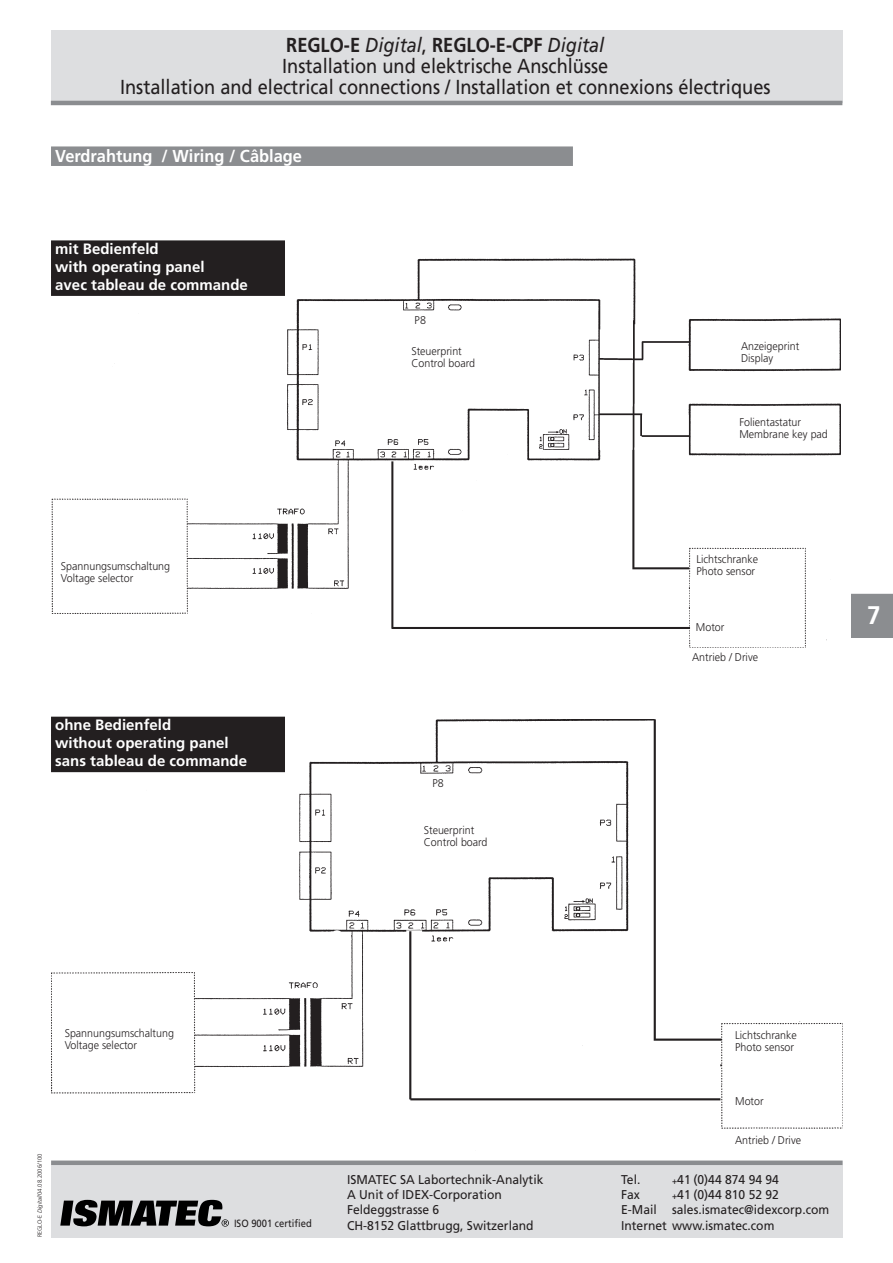
<style>
.page{position:relative;width:893px;height:1263px;background:#fff}
.page>*{position:absolute;margin:0;border:0;box-sizing:border-box;transform-origin:0 0}
.t1{font:700 25.5px "Frutiger";color:#fff;scale:.95 1}
.t2{font:20.25px/21px "Frutiger";color:#231f20;text-align:center;scale:.9 1}
.t3{font:700 17.25px "Frutiger";color:#fff;scale:.95 1}
.t4{font:700 15px/18px "Frutiger";color:#fff}
.t5{font:12.75px/15.3px "Frutiger";color:#231f20;scale:.95 1}
.t6{font:300 11.25px/12px "Frutiger";color:#231f20;scale:.95 1}
.t7{font:10.5px "Frutiger";color:#231f20;scale:.9 1}
.t8{font:300 6px "Frutiger";color:#231f20}
.s1{font-weight:700}
.s2{font-style:italic}
.s3{font-size:9px}
</style>
<div class="page">
<div style="left:51px;top:1165px;width:791px;height:72px;background:#dddee0"></div>
<div style="left:51px;top:30px;width:791px;height:73px;background:#dddee0"></div>
<hr style="left:51px;top:101px;width:791px;height:4px;background:#8b8d90">
<hr style="left:51px;top:1161px;width:791px;height:4px;background:#8b8d90">
<div style="left:851px;top:594px;width:41px;height:44px;background:#8b8d90"></div>
<svg style="left:60px;top:1200px;width:169px;height:27px"></svg>
<img style="left:51px;top:719px;width:791px;height:410px">
<div style="left:51px;top:146px;width:522px;height:20px;background:#8b8d90"></div>
<div style="left:51px;top:717px;width:234px;height:19px;background:#231f20"></div>
<div style="left:51px;top:735px;width:234px;height:19px;background:#231f20"></div>
<div style="left:51px;top:753px;width:234px;height:19px;background:#231f20"></div>
<div style="left:51px;top:240px;width:234px;height:20px;background:#231f20"></div>
<div style="left:51px;top:258px;width:234px;height:20px;background:#231f20"></div>
<img style="left:52px;top:259px;width:789px;height:389px">
<h2 class="t2" style="left:120px;top:36px;width:724px"><span class="s1">REGLO-E</span> <span class="s2">Digital</span>, <span class="s1">REGLO-E-CPF</span> <span class="s2">Digital<br></span>Installation und elektrische Anschlüsse<br>Installation and electrical connections / Installation et connexions électriques</h2>
<h3 class="t3" style="left:55px;top:149px;width:261px">Verdrahtung / Wiring / Câblage</h3>
<h3 class="t4" style="left:55px;top:241px;width:194px">mit Bedienfeld<br>with operating panel<br>avec tableau de commande</h3>
<p class="t6" style="left:414px;top:315px;width:13px">P8</p>
<p class="t6" style="left:411px;top:346px;width:69px">Steuerprint<br>Control board</p>
<p class="t6" style="left:741px;top:341px;width:63px">Anzeigeprint<br>Display</p>
<p class="t6" style="left:739px;top:416px;width:95px">Folientastatur<br>Membrane key pad</p>
<p class="t6" style="left:61px;top:561px;width:117px">Spannungsumschaltung<br>Voltage selector</p>
<h3 class="t4" style="left:55px;top:717px;width:193px">ohne Bedienfeld<br>without operating panel sans tableau de commande</h3>
<p class="t6" style="left:432px;top:778px;width:13px">P8</p>
<p class="t6" style="left:424px;top:825px;width:69px">Steuerprint<br>Control board</p>
<p class="t6" style="left:696px;top:554px;width:66px">Lichtschranke<br>Photo sensor</p>
<p class="t6" style="left:696px;top:622px;width:32px">Motor</p>
<p class="t6" style="left:692px;top:652px;width:71px">Antrieb / Drive</p>
<h1 class="t1" style="left:867px;top:604px;width:16px">7</h1>
<p class="t6" style="left:65px;top:1028px;width:117px">Spannungsumschaltung<br>Voltage selector</p>
<p class="t8" style="left:37px;top:1237px;width:86px;rotate:-90deg">REGLO-E <span class="s2">Digital/</span>04.08.2006/100</p>
<p class="t7" style="left:234px;top:1219px;width:88px">ISO 9001 certified</p>
<p class="t6" style="left:735px;top:1030px;width:66px">Lichtschranke<br>Photo sensor</p>
<p class="t6" style="left:735px;top:1096px;width:32px">Motor</p>
<p class="t6" style="left:735px;top:1135px;width:71px">Antrieb / Drive</p>
<p class="t5" style="left:347px;top:1173px;width:208px">ISMATEC SA Labortechnik-Analytik<br>A Unit of IDEX-Corporation<br>Feldeggstrasse 6<br>CH-8152 Glattbrugg, Switzerland</p>
<p class="t5" style="left:621px;top:1173px;width:22px">Tel.</p>
<p class="t5" style="left:672px;top:1173px;width:114px"><span class="s3">+</span>41 (0)44 874 94 94</p>
<p class="t5" style="left:621px;top:1188px;width:221px;text-indent:51px"><span class="s3">+</span>41 (0)44 810 52 92<br>E-Mail sales.ismatec@idexcorp.com<br>Internet www.ismatec.com</p>
<p class="t5" style="left:621px;top:1188px;width:21px">Fax</p>
</div>
